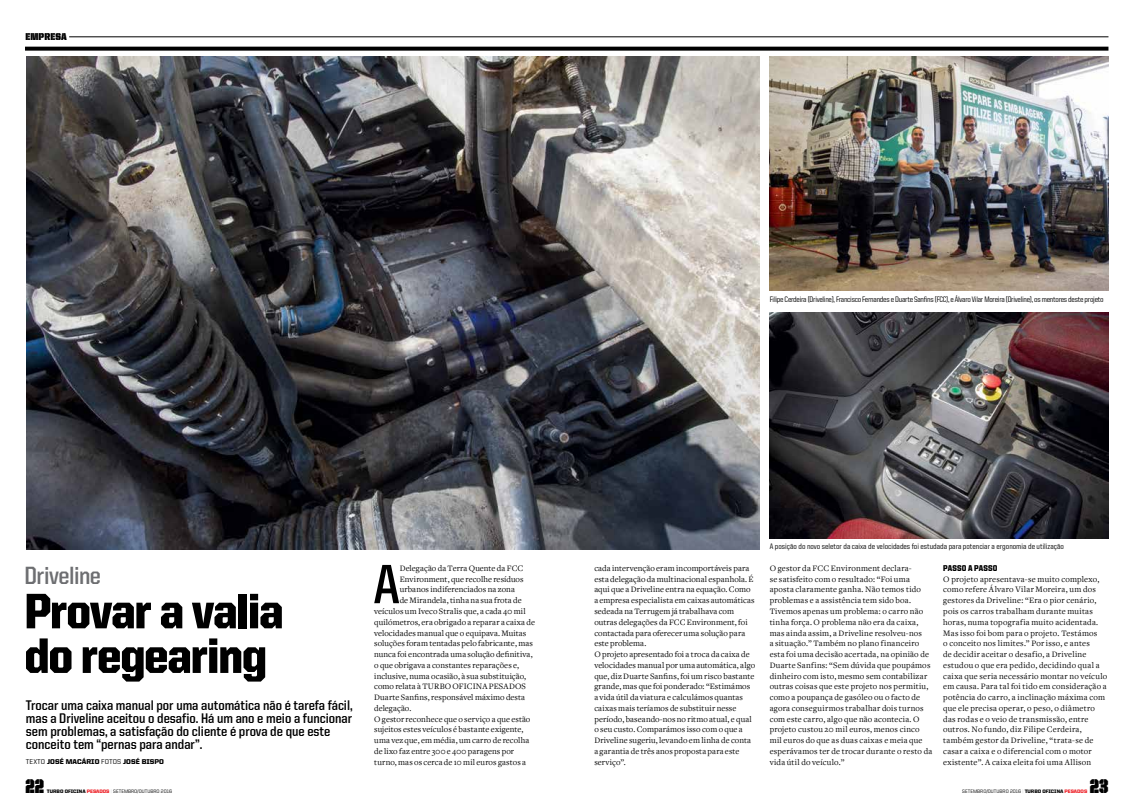
<style>
.page{position:relative;width:1134px;height:808px;background:#fff}
.page>*{position:absolute;margin:0;border:0;box-sizing:border-box;transform-origin:0 0}
.t1{font:700 55.5px "United Sans Semi Cond";color:#000}
.t2{font:900 50px/44.6px "United Sans Semi Cond";letter-spacing:-.02em;color:#000}
.t3{font:700 25px "United Sans Semi Cond";letter-spacing:-.02em;color:#6d6e71}
.t4{font:20px "United Sans Cond Stencil";color:#000}
.t5{font:700 14px/13px "United Sans Semi Cond";color:#000}
.t6{font:10px "United Sans Semi Cond Stencil";letter-spacing:.01em;color:#000}
.t7{font:8.6px/10.8px "Freight Text";letter-spacing:.02em;color:#000}
.t8{font:900 8.5px "United Sans Semi Cond";letter-spacing:.02em;color:#000}
.t9{font:500 8px "United Sans Semi Cond";letter-spacing:-.03em;color:#000}
.t10{font:500 8px "United Sans Semi Cond";color:#000}
.t11{font:900 7px "United Sans Reg";letter-spacing:.01em;color:#000}
.t12{font:500 5px "United Sans Reg";color:#000}
.s1{font-weight:500}
.s2{font-weight:900}
.s3{font-weight:900;color:#ed1d24}
.s4{font-weight:100}
</style>
<div class="page">
<img style="left:27px;top:57px;width:733px;height:492px">
<hr style="left:69px;top:37px;width:1039px;height:1px;background:#000">
<svg style="left:25px;top:47px;width:1083px;height:4px;background:#161616"></svg>
<img style="left:770px;top:57px;width:338px;height:234px">
<img style="left:770px;top:312px;width:338px;height:226px">
<p class="t6" style="left:26px;top:31px;width:43px">EMPRESA</p>
<p class="t9" style="left:770px;top:295px;width:335px">Filipe Cerdeira (Driveline), Francisco Fernandes e Duarte Sanfins (FCC), e Álvaro Vilar Moreira (Driveline), os mentores deste projeto</p>
<h3 class="t3" style="left:25px;top:562px;width:78px">Driveline</h3>
<h2 class="t2" style="left:25px;top:588px;width:261px">Provar a valia do regearing</h2>
<h3 class="t5" style="left:26px;top:698px;width:328px">Trocar uma caixa manual por uma automática não é tarefa fácil, mas a Driveline aceitou o desafio. Há um ano e meio a funcionar sem problemas, a satisfação do cliente é prova de que este conceito tem “pernas para andar”.</h3>
<p class="t11" style="left:26px;top:757px;width:140px"><span class="s1">TEXTO</span> JOSÉ MACÁRIO <span class="s1">FOTOS</span> JOSÉ BISPO</p>
<h1 class="t1" style="left:374px;top:555px;width:28px">A</h1>
<p class="t7" style="left:400px;top:563px;width:125px">Delegação da Terra Quente da FCC</p>
<p class="t7" style="left:400px;top:574px;width:125px">Environment, que recolhe resíduos</p>
<p class="t7" style="left:400px;top:584px;width:117px">urbanos indiferenciados na zona</p>
<p class="t7" style="left:400px;top:595px;width:123px">de Mirandela, tinha na sua frota de</p>
<p class="t7" style="left:374px;top:606px;width:153px">veículos um Iveco Stralis que, a cada 40 mil</p>
<p class="t7" style="left:374px;top:617px;width:162px">quilómetros, era obrigado a reparar a caixa de</p>
<p class="t7" style="left:374px;top:627px;width:154px">velocidades manual que o equipava. Muitas</p>
<p class="t7" style="left:374px;top:638px;width:160px">soluções foram tentadas pelo fabricante, mas</p>
<p class="t7" style="left:374px;top:649px;width:160px">nunca foi encontrada uma solução definitiva,</p>
<p class="t7" style="left:374px;top:660px;width:146px">o que obrigava a constantes reparações e,</p>
<p class="t7" style="left:374px;top:670px;width:153px">inclusive, numa ocasião, à sua substituição,</p>
<p class="t7" style="left:374px;top:681px;width:153px">como relata à TURBO OFICINA PESADOS</p>
<p class="t7" style="left:374px;top:692px;width:152px">Duarte Sanfins, responsável máximo desta</p>
<p class="t7" style="left:374px;top:703px;width:39px">delegação.</p>
<p class="t7" style="left:374px;top:714px;width:158px">O gestor reconhece que o serviço a que estão</p>
<p class="t7" style="left:374px;top:724px;width:151px">sujeitos estes veículos é bastante exigente,</p>
<p class="t7" style="left:374px;top:735px;width:157px">uma vez que, em média, um carro de recolha</p>
<p class="t7" style="left:374px;top:746px;width:141px">de lixo faz entre 300 e 400 paragens por</p>
<p class="t7" style="left:374px;top:757px;width:153px">turno, mas os cerca de 10 mil euros gastos a</p>
<p class="t10" style="left:770px;top:542px;width:296px">A posição do novo seletor da caixa de velocidades foi estudada para potenciar a ergonomia de utilização</p>
<p class="t7" style="left:594px;top:563px;width:162px">cada intervenção eram incomportáveis para esta delegação da multinacional espanhola. É aqui que a Driveline entra na equação. Como a empresa especialista em caixas automáticas sedeada na Terrugem já trabalhava com outras delegações da FCC Environment, foi contactada para oferecer uma solução para este problema.<br>O projeto apresentado foi a troca da caixa de velocidades manual por uma automática, algo que, diz Duarte Sanfins, foi um risco bastante grande, mas que foi ponderado: “Estimámos a vida útil da viatura e calculámos quantas caixas mais teríamos de substituir nesse período, baseando-nos no ritmo atual, e qual o seu custo. Comparámos isso com o que a Driveline sugeriu, levando em linha de conta a garantia de três anos proposta para este serviço”.</p>
<p class="t8" style="left:943px;top:563px;width:56px">PASSO A PASSO</p>
<p class="t7" style="left:770px;top:563px;width:164px">O gestor da FCC Environment declara-<br>se satisfeito com o resultado: “Foi uma aposta claramente ganha. Não temos tido problemas e a assistência tem sido boa.<br>Tivemos apenas um problema: o carro não tinha força. O problema não era da caixa, mas ainda assim, a Driveline resolveu-nos<br>a situação.” Também no plano financeiro esta foi uma decisão acertada, na opinião de Duarte Sanfins: “Sem dúvida que poupámos dinheiro com isto, mesmo sem contabilizar outras coisas que este projeto nos permitiu, como a poupança de gasóleo ou o facto de agora conseguirmos trabalhar dois turnos com este carro, algo que não acontecia. O projeto custou 20 mil euros, menos cinco mil euros do que as duas caixas e meia que esperávamos ter de trocar durante o resto da vida útil do veículo.”</p>
<p class="t7" style="left:943px;top:574px;width:166px">O projeto apresentava-se muito complexo, como refere Álvaro Vilar Moreira, um dos gestores da Driveline: “Era o pior cenário, pois os carros trabalham durante muitas horas, numa topografia muito acidentada.<br>Mas isso foi bom para o projeto. Testámos<br>o conceito nos limites.” Por isso, e antes<br>de decidir aceitar o desafio, a Driveline estudou o que era pedido, decidindo qual a caixa que seria necessário montar no veículo em causa. Para tal foi tido em consideração a potência do carro, a inclinação máxima com que ele precisa operar, o peso, o diâmetro das rodas e o veio de transmissão, entre outros. No fundo, diz Filipe Cerdeira, também gestor da Driveline, “trata-se de casar a caixa e o diferencial com o motor existente”. A caixa eleita foi uma Allison</p>
<h3 class="t4" style="left:26px;top:776px;width:20px">22</h3>
<p class="t12" style="left:47px;top:789px;width:127px"><span class="s2">TURBO OFICINA</span> <span class="s3">PESADOS</span> <span class="s4">|</span> SETEMBRO/OUTUBRO 2016</p>
<p class="t12" style="left:962px;top:789px;width:126px">SETEMBRO/OUTUBRO 2016 <span class="s4">|</span> <span class="s2">TURBO OFICINA</span> <span class="s3">PESADOS</span></p>
<h3 class="t4" style="left:1090px;top:776px;width:20px">23</h3>
</div>
